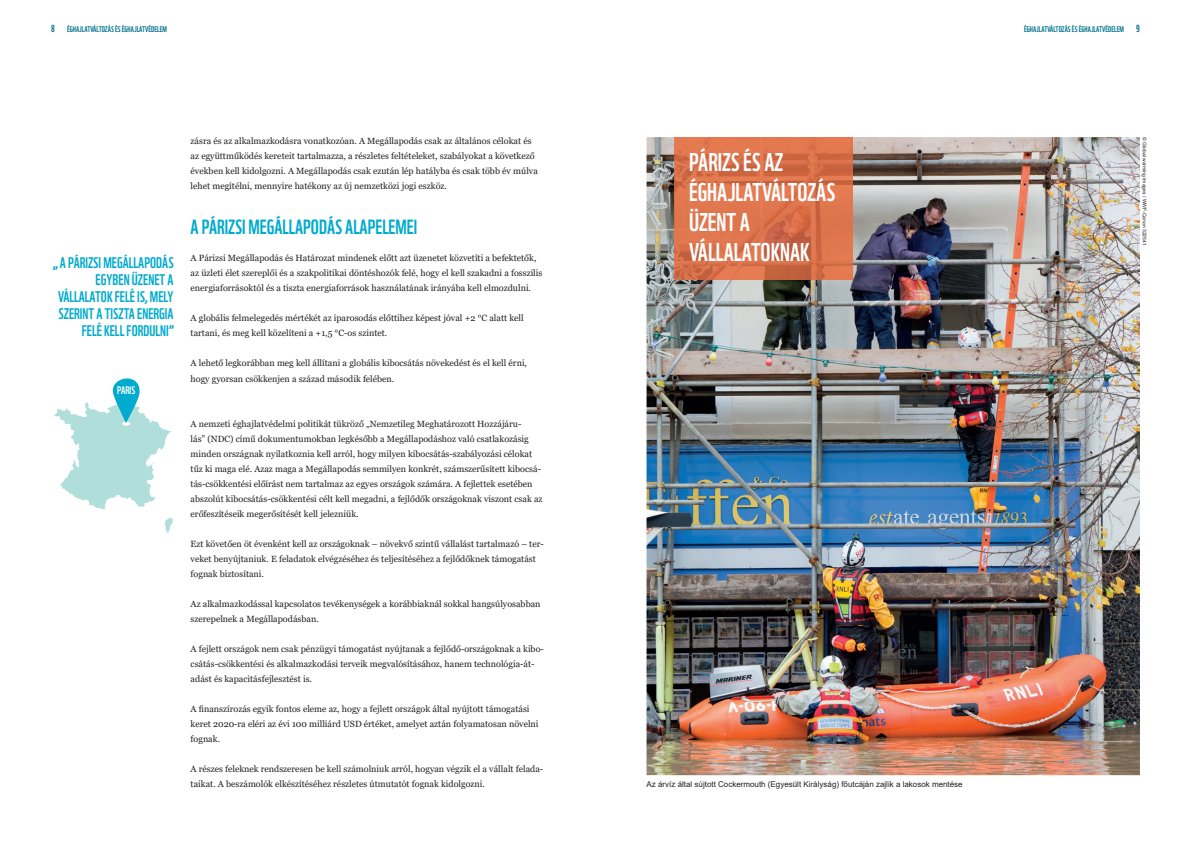
<style>
.page{position:relative;width:1191px;height:842px;background:#fff}
.page>*{position:absolute;margin:0;border:0;box-sizing:border-box;transform-origin:0 0}
.t1{font:25px/30px "WWF";color:#fff}
.t2{font:20px "WWF";color:#00abcd}
.t3{font:15px/17px "WWF";color:#00abcd;text-align:right}
.t4{font:10.7px "WWF";color:#fff}
.t5{font:9px/15px "Georgia";color:#231f20}
.t6{font:8px "Arial";color:#231f20}
.t7{font:8px "WWF";color:#00718e}
.t8{font:5px "Arial";color:#231f20}
.s1{font-size:10px}
</style>
<div class="page">
<img style="left:646px;top:137px;width:494px;height:638px">
<img style="left:675px;top:137px;width:178px;height:143px">
<svg style="left:54px;top:378px;width:119px;height:155px"></svg>
<p class="t7" style="left:51px;top:23px;width:117px"><span class="s1">8</span> ÉGHAJLATVÁLTOZÁS ÉS ÉGHAJLATVÉDELEM</p>
<p class="t7" style="left:1024px;top:23px;width:117px">ÉGHAJLATVÁLTOZÁS ÉS ÉGHAJLATVÉDELEM <span class="s1">9</span></p>
<h3 class="t3" style="left:53px;top:253px;width:122px">„ A PÁRIZSI MEGÁLLAPODÁS<br>EGYBEN ÜZENET A<br>VÁLLALATOK FELÉ IS, MELY<br>SZERINT A TISZTA ENERGIA<br>FELÉ KELL FORDULNI”</h3>
<p class="t4" style="left:117px;top:382px;width:19px">PARIS</p>
<p class="t5" style="left:191px;top:134px;width:349px">zásra és az alkalmazkodásra vonatkozóan. A Megállapodás csak az általános célokat és az együttműködés kereteit tartalmazza, a részletes feltételeket, szabályokat a következő években kell kidolgozni. A Megállapodás csak ezután lép hatályba és csak több év múlva lehet megítélni, mennyire hatékony az új nemzetközi jogi eszköz.</p>
<p class="t8" style="left:1148px;top:137px;width:110px;rotate:90deg">© Global warming images / WWF-Canon 322541</p>
<h1 class="t1" style="left:689px;top:145px;width:148px">PÁRIZS ÉS AZ<br>ÉGHAJLATVÁLTOZÁS<br>ÜZENT A<br>VÁLLALATOKNAK</h1>
<h2 class="t2" style="left:191px;top:212px;width:228px">A PÁRIZSI MEGÁLLAPODÁS ALAPELEMEI</h2>
<p class="t5" style="left:191px;top:251px;width:353px">A Párizsi Megállapodás és Határozat mindenek előtt azt üzenetet közvetíti a befektetők, az üzleti élet szereplői és a szakpolitikai döntéshozók felé, hogy el kell szakadni a fosszilis energiaforrásoktól és a tiszta energiaforrások használatának irányába kell elmozdulni.</p>
<p class="t5" style="left:191px;top:311px;width:334px">A globális felmelegedés mértékét az iparosodás előttihez képest jóval +2 °C alatt kell tartani, és meg kell közelíteni a +1,5 °C-os szintet.</p>
<p class="t5" style="left:191px;top:356px;width:338px">A lehető legkorábban meg kell állítani a globális kibocsátás növekedést és el kell érni, hogy gyorsan csökkenjen a század második felében.</p>
<p class="t5" style="left:191px;top:416px;width:353px">A nemzeti éghajlatvédelmi politikát tükröző „Nemzetileg Meghatározott Hozzájáru-<br>lás” (NDC) című dokumentumokban legkésőbb a Megállapodáshoz való csatlakozásig minden országnak nyilatkoznia kell arról, hogy milyen kibocsátás-szabályozási célokat tűz ki maga elé. Azaz maga a Megállapodás semmilyen konkrét, számszerűsített kibocsá&shy;tás-csökkentési előírást nem tartalmaz az egyes országok számára. A fejlettek esetében abszolút kibocsátás-csökkentési célt kell megadni, a fejlődők országoknak viszont csak az erőfeszítéseik megerősítését kell jelezniük.</p>
<p class="t5" style="left:191px;top:536px;width:355px">Ezt követően öt évenként kell az országoknak – növekvő szintű vállalást tartalmazó – ter&shy;veket benyújtaniuk. E feladatok elvégzéséhez és teljesítéséhez a fejlődőknek támogatást fognak biztosítani.</p>
<p class="t5" style="left:191px;top:596px;width:351px">Az alkalmazkodással kapcsolatos tevékenységek a korábbiaknál sokkal hangsúlyosabban szerepelnek a Megállapodásban.</p>
<p class="t5" style="left:191px;top:641px;width:355px">A fejlett országok nem csak pénzügyi támogatást nyújtanak a fejlődő-országoknak a kibo&shy;csátás-csökkentési és alkalmazkodási terveik megvalósításához, hanem technológia-át&shy;adást és kapacitásfejlesztést is.</p>
<p class="t5" style="left:191px;top:701px;width:349px">A finanszírozás egyik fontos eleme az, hogy a fejlett országok által nyújtott támogatási keret 2020-ra eléri az évi 100 milliárd USD értéket, amelyet aztán folyamatosan növelni fognak.</p>
<p class="t5" style="left:191px;top:761px;width:354px">A részes feleknek rendszeresen be kell számolniuk arról, hogyan végzik el a vállalt felada&shy;taikat. A beszámolók elkészítéséhez részletes útmutatót fognak kidolgozni.</p>
<p class="t6" style="left:646px;top:778px;width:318px">Az árvíz által sújtott Cockermouth (Egyesült Királyság) főutcáján zajlik a lakosok mentése</p>
</div>
